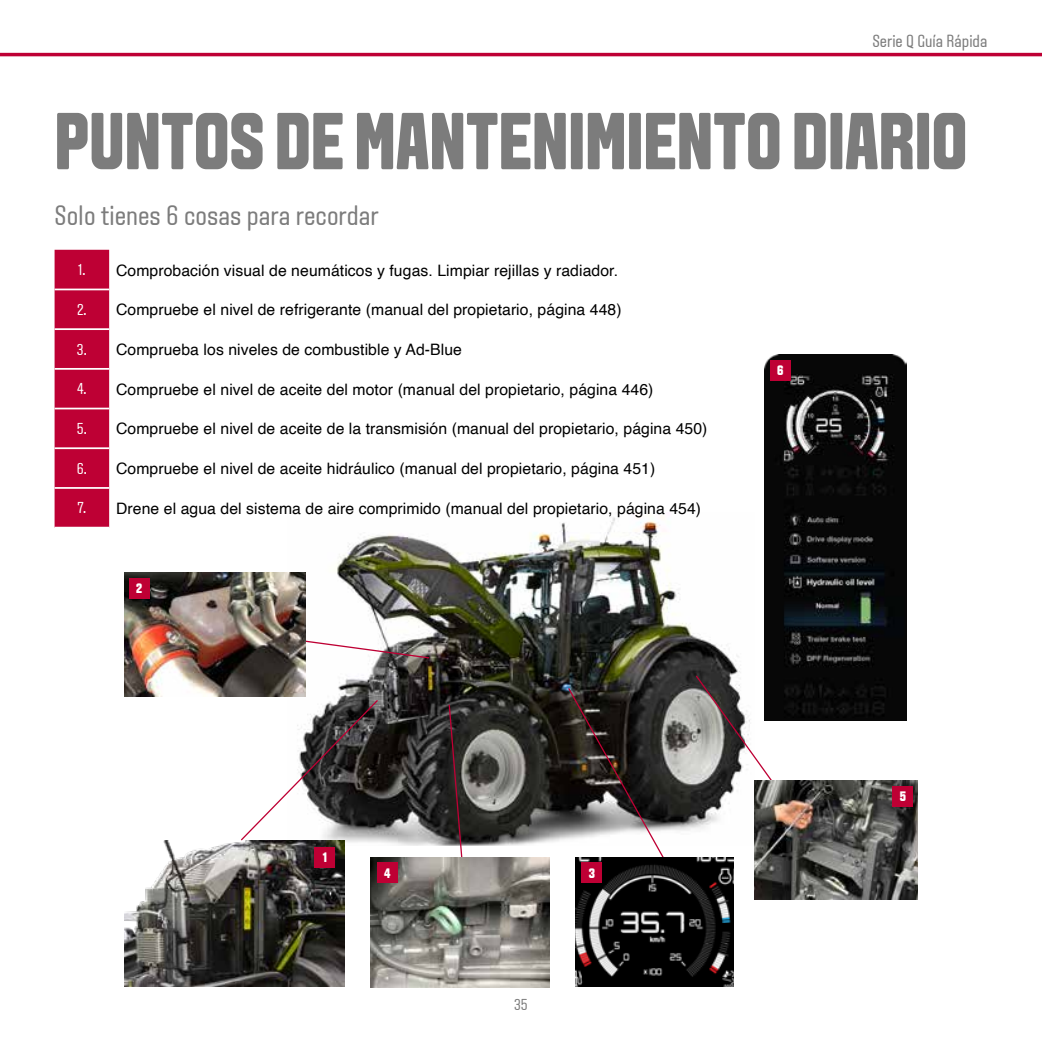
<style>
.page{position:relative;width:1042px;height:1042px;background:#fff}
.page>*{position:absolute;margin:0;border:0;box-sizing:border-box;transform-origin:0 0}
.t1{font:700 80.5px "VALTRA Aveny T 2020 Extra";color:#7c7c7c;scale:.96 1}
.t2{font:28px "VALTRA Aveny T 2020 Regular";color:#7c7c7c}
.t3{font:17.5px "VALTRA Aveny T 2020 Regular";color:#7c7c7c}
.t4{font:15.75px "Helvetica";letter-spacing:.005em;color:#000}
.t5{font:15.75px "VALTRA Aveny T 2020 Regular";color:#7c7c7c}
.t6{font:700 13.65px "VALTRA Aveny T 2020 Extra";color:#fff}
.s1{font-family:"VALTRA Aveny T 2020 Regular";color:#fff}
</style>
<div class="page">
<img style="left:287px;top:517px;width:454px;height:329px">
<img style="left:764px;top:354px;width:143px;height:366px">
<div style="left:770px;top:360px;width:20px;height:20px;background:#be0034"></div>
<svg style="left:306px;top:639px;width:124px;height:20px"></svg>
<svg style="left:241px;top:698px;width:138px;height:144px"></svg>
<svg style="left:448px;top:703px;width:16px;height:154px;background:#453638"></svg>
<img style="left:370px;top:857px;width:179px;height:130px">
<div style="left:377px;top:863px;width:20px;height:20px;background:#be0034"></div>
<img style="left:124px;top:840px;width:221px;height:147px">
<div style="left:315px;top:847px;width:20px;height:20px;background:#be0034"></div>
<img style="left:124px;top:572px;width:182px;height:124px">
<div style="left:129px;top:579px;width:20px;height:20px;background:#be0034"></div>
<svg style="left:567px;top:686px;width:101px;height:171px;background:#565150"></svg>
<img style="left:575px;top:857px;width:159px;height:130px">
<div style="left:582px;top:863px;width:20px;height:20px;background:#be0034"></div>
<svg style="left:694px;top:674px;width:82px;height:112px"></svg>
<img style="left:754px;top:780px;width:163px;height:119px">
<div style="left:893px;top:786px;width:20px;height:20px;background:#be0034"></div>
<div style="left:55px;top:250px;width:54px;height:277px;background:#be0034"></div>
<hr style="left:55px;top:289px;width:54px;height:1px;background:#fff">
<hr style="left:55px;top:328px;width:54px;height:2px;background:#fff">
<hr style="left:55px;top:368px;width:54px;height:2px;background:#fff">
<hr style="left:55px;top:408px;width:54px;height:1px;background:#fff">
<hr style="left:55px;top:447px;width:54px;height:2px;background:#fff">
<hr style="left:55px;top:487px;width:54px;height:2px;background:#fff">
<hr style="left:0;top:53px;width:1042px;height:3px;background:#be0034">
<p class="t3" style="left:872px;top:29px;width:117px">Serie Q Guía Rápida</p>
<h1 class="t1" style="left:55px;top:89px;width:952px">PUNTOS DE MANTENIMIENTO DIARIO</h1>
<h2 class="t2" style="left:55px;top:198px;width:326px">Solo tienes 6 cosas para recordar</h2>
<p class="t4" style="left:78px;top:258px;width:541px"><span class="s1">1.</span> Comprobación visual de neumáticos y fugas. Limpiar rejillas y radiador.</p>
<p class="t4" style="left:77px;top:297px;width:546px"><span class="s1">2.</span> Compruebe el nivel de refrigerante (manual del propietario, página 448)</p>
<p class="t4" style="left:77px;top:337px;width:386px"><span class="s1">3.</span> Comprueba los niveles de combustible y Ad-Blue</p>
<p class="t4" style="left:77px;top:377px;width:578px"><span class="s1">4.</span> Compruebe el nivel de aceite del motor (manual del propietario, página 446)</p>
<p class="t4" style="left:77px;top:417px;width:632px"><span class="s1">5.</span> Compruebe el nivel de aceite de la transmisión (manual del propietario, página 450)</p>
<p class="t4" style="left:77px;top:456px;width:580px"><span class="s1">6.</span> Compruebe el nivel de aceite hidráulico (manual del propietario, página 451)</p>
<p class="t4" style="left:78px;top:496px;width:625px"><span class="s1">7.</span> Drene el agua del sistema de aire comprimido (manual del propietario, página 454)</p>
<p class="t6" style="left:777px;top:361px;width:8px">6</p>
<p class="t6" style="left:136px;top:580px;width:8px">2</p>
<p class="t6" style="left:323px;top:848px;width:6px">1</p>
<p class="t6" style="left:384px;top:864px;width:8px">4</p>
<p class="t5" style="left:514px;top:994px;width:15px">35</p>
<p class="t6" style="left:589px;top:864px;width:8px">3</p>
<p class="t6" style="left:899px;top:787px;width:8px">5</p>
</div>
